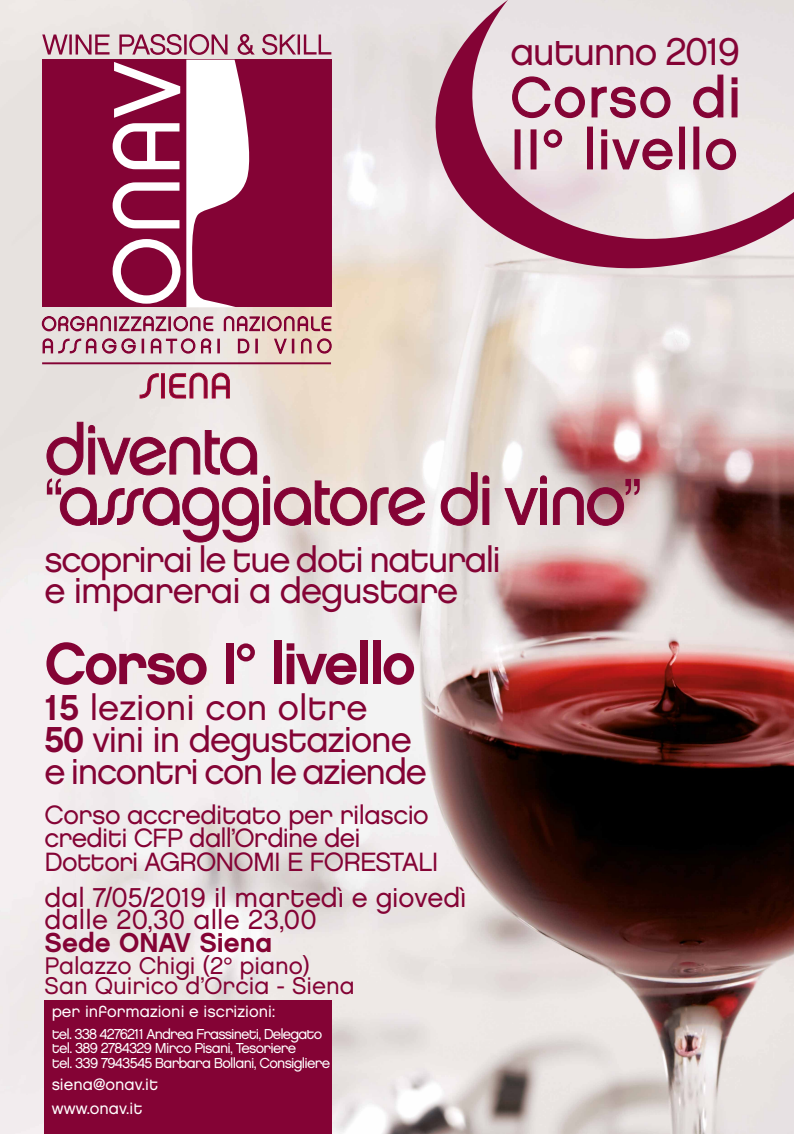
<style>
.page{position:relative;width:794px;height:1134px;background:#fff}
.page>*{position:absolute;margin:0;border:0;box-sizing:border-box;transform-origin:0 0}
.t1{font:69.6px/50.4px "Chalet London Nineteen Seventy";letter-spacing:-.04em;color:#840335}
.t2{font:58.8px "Chalet New York Nineteen Eighty";letter-spacing:-.04em;color:#840335}
.t3{font:56px/52px "Chalet London Nineteen Sixty";letter-spacing:.03em;color:#840335}
.t4{font:38.4px "Chalet London Nineteen Eighty";letter-spacing:-.04em;color:#840335}
.t5{font:36px/32px "Chalet London Nineteen Eighty";letter-spacing:-.035em;color:#840335}
.t6{font:27.2px/22.8px "Chalet London Nineteen Eighty";color:#840335}
.t7{font:27.2px "Chalet New York Nineteen Eighty";color:#840335}
.t8{font:26.4px/23.2px "Chalet London Nineteen Eighty";letter-spacing:-.03em;color:#840335}
.t9{font:24px/20px "Chalet London Nineteen Eighty";color:#840335}
.t10{font:16.4px/23.6px "Chalet London Nineteen Eighty";color:#fff}
.t11{font:14.4px/14.4px "Chalet London Nineteen Eighty";letter-spacing:-.05em;color:#fff}
.s1{font-family:"Chalet New York Nineteen Eighty"}
</style>
<div class="page">
<img style="left:0;top:0;width:794px;height:1134px">
<svg style="left:46px;top:422px;width:379px;height:121px;background:#e4d4d3"></svg>
<svg style="left:440px;top:472px;width:49px;height:54px;background:#d7c1c3"></svg>
<svg style="left:504px;top:475px;width:43px;height:50px;background:#decace"></svg>
<svg style="left:553px;top:487px;width:71px;height:39px;background:#c9aaaf"></svg>
<div style="left:44px;top:1000px;width:288px;height:134px;background:#840335"></div>
<svg style="left:41px;top:315px;width:173px;height:39px;background:#c9a0ad"></svg>
<div style="left:217px;top:339px;width:3px;height:14px;background:#a40931;border:2px solid #840335"></div>
<svg style="left:223px;top:315px;width:109px;height:42px;background:#d3aaa8"></svg>
<hr style="left:42px;top:362px;width:289px;height:2px;background:#840335">
<svg style="left:140px;top:373px;width:89px;height:25px;background:#c78b9b"></svg>
<svg style="left:42px;top:34px;width:289px;height:273px"></svg>
<svg style="left:428px;top:0;width:366px;height:283px;background:#d6b9c3"></svg>
<svg style="left:511px;top:76px;width:74px;height:43px;background:#dec8d0"></svg>
<svg style="left:591px;top:86px;width:80px;height:33px;background:#d8bbc6"></svg>
<svg style="left:692px;top:74px;width:32px;height:45px"></svg>
<svg style="left:731px;top:77px;width:7px;height:41px"></svg>
<div style="left:514px;top:129px;width:6px;height:40px;border:1px solid #840335"></div>
<div style="left:530px;top:129px;width:6px;height:40px;border:1px solid #840335"></div>
<svg style="left:543px;top:129px;width:20px;height:19px"></svg>
<div style="left:587px;top:127px;width:6px;height:42px;border:1px solid #840335"></div>
<svg style="left:600px;top:129px;width:73px;height:42px;background:#dcc3ca"></svg>
<div style="left:679px;top:127px;width:6px;height:42px;border:1px solid #840335"></div>
<div style="left:693px;top:127px;width:6px;height:42px;border:1px solid #840335"></div>
<svg style="left:705px;top:138px;width:31px;height:33px"></svg>
<h3 class="t4" style="left:510px;top:28px;width:231px">autunno 2019</h3>
<h3 class="t3" style="left:510px;top:71px;width:232px">Corso di<br>II° livello</h3>
<h1 class="t1" style="left:45px;top:424px;width:599px">diventa “assaggiatore di vino”</h1>
<h3 class="t5" style="left:45px;top:544px;width:458px;line-height:30.8px">scoprirai le tue doti naturali e imparerai a degustare</h3>
<h2 class="t2" style="left:45px;top:627px;width:373px">Corso I° livello</h2>
<h3 class="t5" style="left:45px;top:691px;width:384px"><span class="s1">15</span> lezioni con oltre<br><span class="s1">50</span> vini in degustazione e incontri con le aziende</h3>
<h3 class="t8" style="left:45px;top:803px;width:395px">Corso accreditato per rilascio crediti CFP dall’Ordine dei<br>Dottori AGRONOMI E FORESTALI</h3>
<h3 class="t6" style="left:45px;top:885px;width:423px">dal 7/05/2019 il martedì e giovedì dalle 20,30 alle 23,00</h3>
<h3 class="t7" style="left:45px;top:925px;width:229px">Sede ONAV Siena</h3>
<h3 class="t9" style="left:45px;top:956px;width:312px">Palazzo Chigi (2° piano)<br>San Quirico d’Orcia - Siena</h3>
<p class="t10" style="left:52px;top:999px;width:225px">per informazioni e iscrizioni:</p>
<p class="t11" style="left:52px;top:1027px;width:280px">tel. 338 4276211 Andrea Frassineti, Delegato tel. 389 2784329 Mirco Pisani, Tesoriere<br>tel. 339 7943545 Barbara Bollani, Consigliere</p>
<p class="t10" style="left:52px;top:1072px;width:108px">siena@onav.it www.onav.it</p>
</div>
